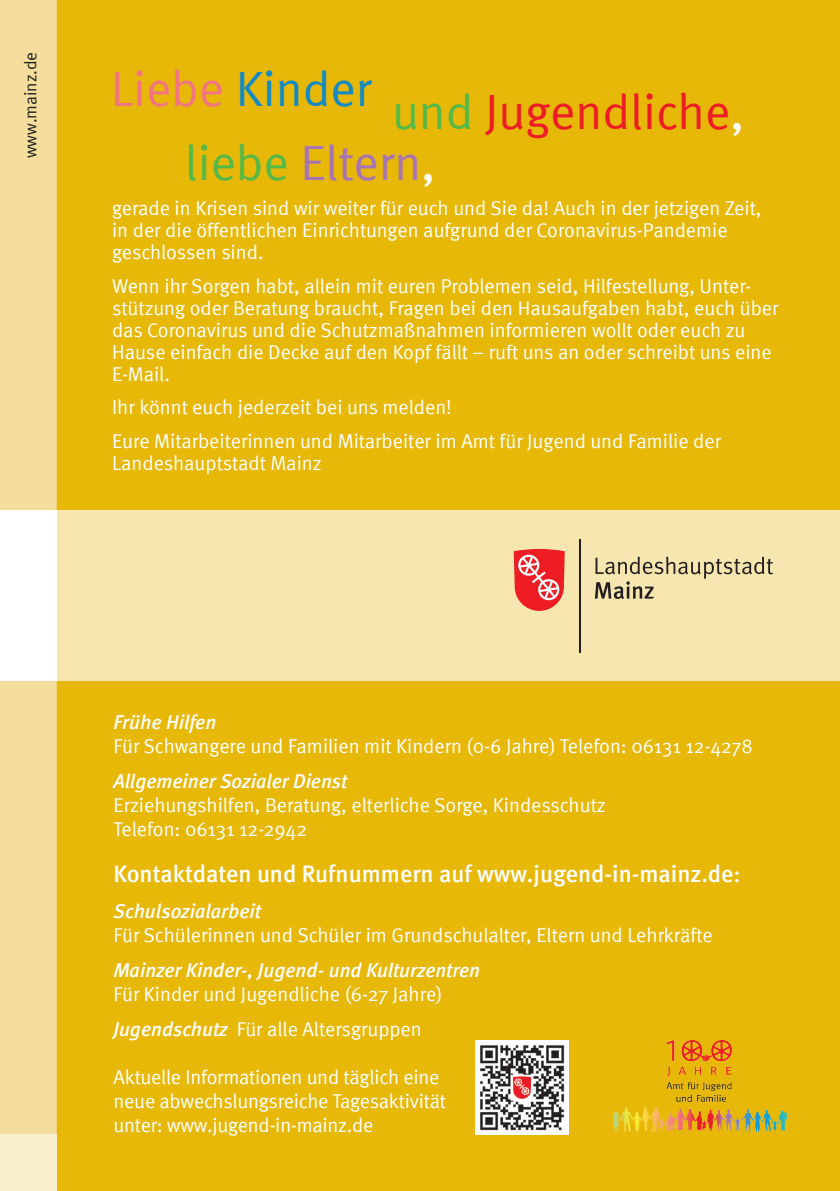
<style>
.page{position:relative;width:840px;height:1191px;background:#fff}
.page>*{position:absolute;margin:0;border:0;box-sizing:border-box;transform-origin:0 0}
.t1{font:49.4px/51px "Meta Normal";color:#ec1d25}
.t2{font:49.4px "Meta Normal";color:#128ac6}
.t3{font:500 24px "Meta";color:#fff}
.t4{font:20px/22px "Meta Normal";color:#fff}
.t5{font:italic 500 20px "Meta";color:#fff}
.t6{font:17.2px "Meta Normal";color:#231f20}
.s1{color:#f27680}
.s2{color:#56b947}
.s3{color:#fff}
.s4{color:#a675b2}
.s5{font-family:"Meta";font-weight:500;font-style:italic}
</style>
<div class="page">
<div style="left:57px;top:0;width:782px;height:1191px;background:#e8b809"></div>
<div style="left:57px;top:510px;width:782px;height:170px;background:#f7e6af"></div>
<svg style="left:594px;top:556px;width:178px;height:43px"></svg>
<hr style="left:579px;top:539px;width:1px;height:113px;background:#231f20">
<svg style="left:513px;top:549px;width:51px;height:62px"></svg>
<div style="left:0;top:0;width:57px;height:1191px;background:#f4dd9d"></div>
<div style="left:0;top:510px;width:57px;height:170px;background:#fff"></div>
<div style="left:0;top:1134px;width:57px;height:57px;background:#faefce"></div>
<img style="left:475px;top:1040px;width:93px;height:94px">
<img style="left:613px;top:1040px;width:172px;height:93px">
<p class="t6" style="left:20px;top:158px;width:108px;rotate:-90deg">www.mainz.de</p>
<h1 class="t2" style="left:111px;top:60px;width:262px"><span class="s1">Liebe</span> Kinder</h1>
<h1 class="t1" style="left:185px;top:86px;width:560px;text-indent:207px"><span class="s2">und</span> Jugendliche<span class="s3">, </span><span class="s2">liebe</span> <span class="s4">Eltern</span><span class="s3">,</span></h1>
<p class="t4" style="left:112px;top:197px;width:650px">gerade in Krisen sind wir weiter für euch und Sie da! Auch in der jetzigen Zeit, in der die öffentlichen Einrichtungen aufgrund der Coronavirus-Pandemie geschlossen sind.</p>
<p class="t4" style="left:112px;top:275px;width:667px">Wenn ihr Sorgen habt, allein mit euren Problemen seid, Hilfestellung, Unter&shy;stützung oder Beratung braucht, Fragen bei den Hausaufgaben habt, euch über das Coronavirus und die Schutzmaßnahmen informieren wollt oder euch zu Hause einfach die Decke auf den Kopf fällt – ruft uns an oder schreibt uns eine E-Mail.</p>
<p class="t4" style="left:112px;top:390px;width:610px;line-height:33.4px">Ihr könnt euch jederzeit bei uns melden!<br>Eure Mitarbeiterinnen und Mitarbeiter im Amt für Jugend und Familie der</p>
<p class="t4" style="left:112px;top:451px;width:211px">Landeshauptstadt Mainz</p>
<p class="t5" style="left:113px;top:710px;width:104px">Frühe Hilfen</p>
<p class="t4" style="left:113px;top:735px;width:640px">Für Schwangere und Familien mit Kindern (0-6 Jahre) Telefon: 06131 12-4278</p>
<p class="t5" style="left:113px;top:769px;width:235px">Allgemeiner Sozialer Dienst</p>
<p class="t4" style="left:113px;top:793px;width:493px;line-height:24px">Erziehungshilfen, Beratung, elterliche Sorge, Kindesschutz<br>Telefon: 06131 12-2942</p>
<p class="t3" style="left:113px;top:860px;width:628px">Kontaktdaten und Rufnummern auf www.jugend-in-mainz.de:</p>
<p class="t5" style="left:113px;top:898px;width:149px">Schulsozialarbeit</p>
<p class="t4" style="left:113px;top:923px;width:600px">Für Schülerinnen und Schüler im Grundschulalter, Eltern und Lehrkräfte</p>
<p class="t5" style="left:113px;top:958px;width:368px">Mainzer Kinder-, Jugend- und Kulturzentren</p>
<p class="t4" style="left:113px;top:976px;width:330px;line-height:35.4px">Für Kinder und Jugendliche (6-27 Jahre)<br><span class="s5">Jugendschutz</span> Für alle Altersgruppen</p>
<p class="t4" style="left:113px;top:1065px;width:334px;line-height:24px">Aktuelle Informationen und täglich eine neue abwechslungsreiche Tagesaktivität unter: www.jugend-in-mainz.de</p>
</div>
